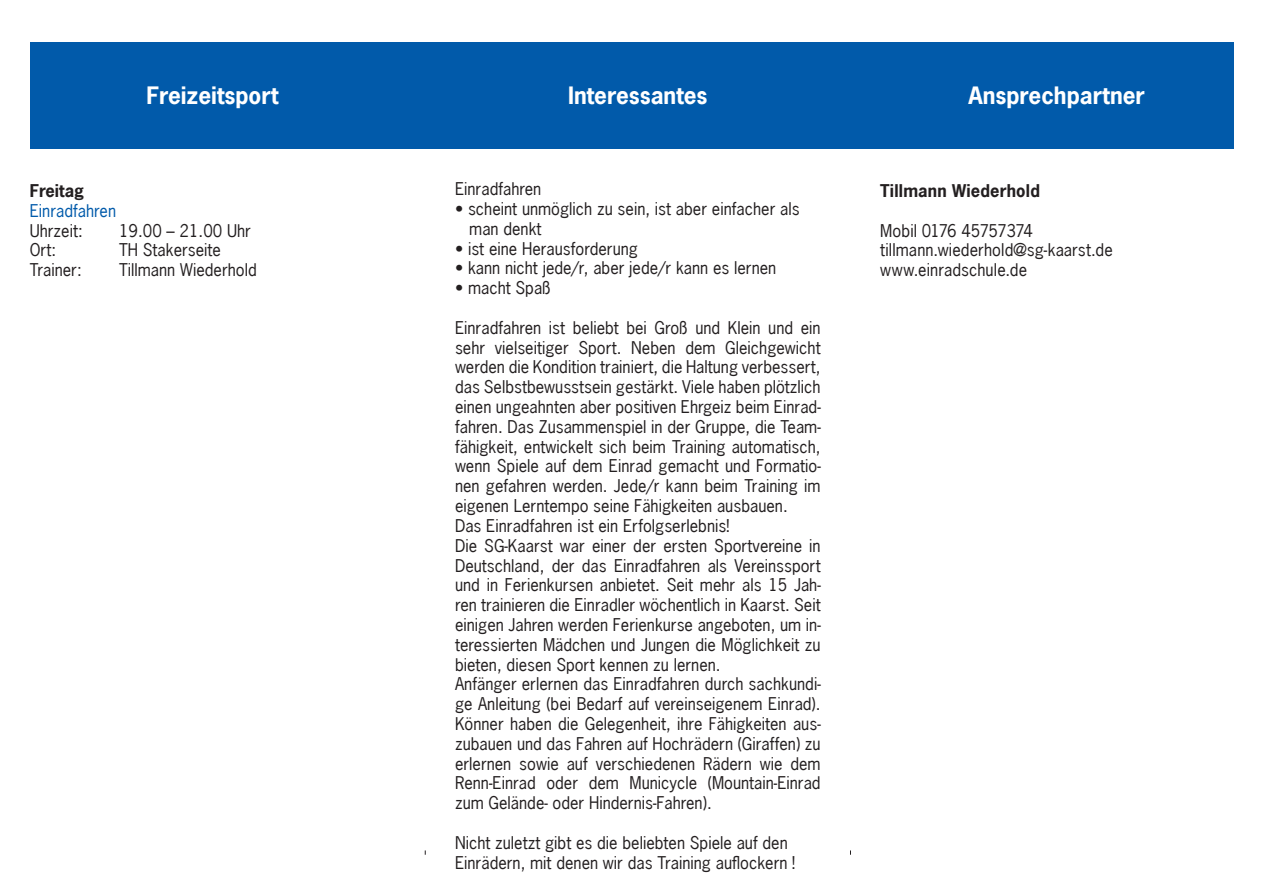
<style>
.page{position:relative;width:1263px;height:893px;background:#fff}
.page>*{position:absolute;margin:0;border:0;box-sizing:border-box;transform-origin:0 0}
.t1{font:700 22.5px "News Gothic LT";color:#fff}
.t2{font:16.5px/19.8px "News Gothic LT";color:#231f20;text-align:justify}
.t3{font:700 16.5px "News Gothic LT";letter-spacing:.01em;color:#231f20}
.t4{font:16.5px "News Gothic LT";letter-spacing:-.035em;color:#231f20}
.t5{font:16.5px "News Gothic LT";color:#015aaa}
</style>
<div class="page">
<div style="left:30px;top:43px;width:1203px;height:106px;background:#015aaa"></div>
<p class="t1" style="left:146px;top:81px;width:134px">Freizeitsport</p>
<p class="t1" style="left:568px;top:81px;width:141px">Interessantes</p>
<p class="t1" style="left:968px;top:81px;width:178px">Ansprechpartner</p>
<p class="t3" style="left:30px;top:180px;width:56px">Freitag</p>
<p class="t5" style="left:30px;top:200px;width:88px">Einradfahren</p>
<p class="t2" style="left:30px;top:220px;width:54px">Uhrzeit:</p>
<p class="t2" style="left:119px;top:220px;width:133px">19.00 – 21.00 Uhr</p>
<p class="t2" style="left:30px;top:240px;width:28px">Ort:</p>
<p class="t2" style="left:119px;top:240px;width:103px">TH Stakerseite</p>
<p class="t2" style="left:30px;top:260px;width:54px">Trainer:</p>
<p class="t2" style="left:119px;top:260px;width:139px">Tillmann Wiederhold</p>
<p class="t2" style="left:455px;top:179px;width:88px">Einradfahren</p>
<p class="t2" style="left:469px;top:199px;width:332px;text-indent:-14px">• scheint unmöglich zu sein, ist aber einfacher als man denkt</p>
<p class="t2" style="left:455px;top:238px;width:184px">• ist eine Herausforderung</p>
<p class="t2" style="left:455px;top:258px;width:323px">• kann nicht jede/r, aber jede/r kann es lernen</p>
<p class="t2" style="left:455px;top:278px;width:97px">• macht Spaß</p>
<p class="t2" style="left:455px;top:318px;width:367px">Einradfahren ist beliebt bei Groß und Klein und ein sehr vielseitiger Sport. Neben dem Gleichgewicht werden die Kondition trainiert, die Haltung verbessert, das Selbstbewusstsein gestärkt. Viele haben plötzlich einen ungeahnten aber positiven Ehrgeiz beim Einrad&shy;fahren. Das Zusammenspiel in der Gruppe, die Team&shy;fähigkeit, entwickelt sich beim Training automatisch, wenn Spiele auf dem Einrad gemacht und Formatio&shy;nen gefahren werden. Jede/r kann beim Training im eigenen Lerntempo seine Fähigkeiten ausbauen.</p>
<p class="t2" style="left:455px;top:516px;width:276px">Das Einradfahren ist ein Erfolgserlebnis!</p>
<p class="t2" style="left:455px;top:535px;width:367px">Die SG-Kaarst war einer der ersten Sportvereine in Deutschland, der das Einradfahren als Vereinssport und in Ferienkursen anbietet. Seit mehr als 15 Jah&shy;ren trainieren die Einradler wöchentlich in Kaarst. Seit einigen Jahren werden Ferienkurse angeboten, um in&shy;teressierten Mädchen und Jungen die Möglichkeit zu bieten, diesen Sport kennen zu lernen.</p>
<p class="t2" style="left:455px;top:674px;width:367px">Anfänger erlernen das Einradfahren durch sachkundi&shy;ge Anleitung (bei Bedarf auf vereinseigenem Einrad).<br>Könner haben die Gelegenheit, ihre Fähigkeiten aus&shy;zubauen und das Fahren auf Hochrädern (Giraffen) zu erlernen sowie auf verschiedenen Rädern wie dem Renn-Einrad oder dem Municycle (Mountain-Einrad zum Gelände- oder Hindernis-Fahren).</p>
<p class="t2" style="left:455px;top:832px;width:334px">Nicht zuletzt gibt es die beliebten Spiele auf den</p>
<p class="t2" style="left:455px;top:852px;width:342px">Einrädern, mit denen wir das Training auflockern !</p>
<p class="t3" style="left:880px;top:180px;width:161px">Tillmann Wiederhold</p>
<p class="t4" style="left:880px;top:220px;width:154px">Mobil 0176 45757374</p>
<p class="t2" style="left:880px;top:240px;width:234px">tillmann.wiederhold@sg-kaarst.de</p>
<p class="t2" style="left:880px;top:260px;width:148px">www.einradschule.de</p>
</div>
